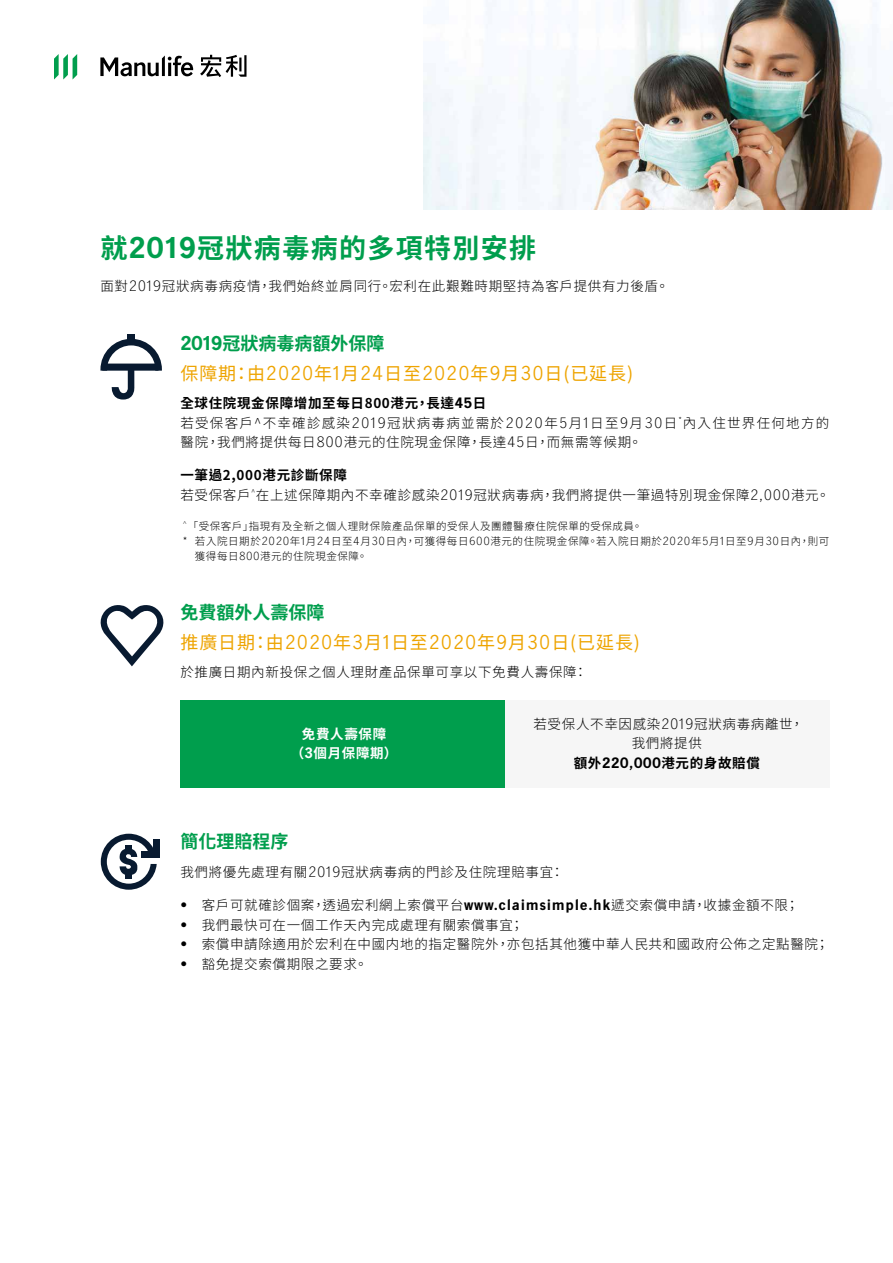
<style>
.page{position:relative;width:893px;height:1263px;background:#fff}
.page>*{position:absolute;margin:0;border:0;box-sizing:border-box;transform-origin:0 0}
.t1{font:700 27px "Noto Sans CJ Ktc";letter-spacing:.05em;color:#009e4d}
.t2{font:18px/30px "Noto Sans CJ Ktc";letter-spacing:.05em;color:#eea400}
.t3{font:700 18px "Noto Sans CJ Ktc";color:#009e4d}
.t4{font:300 13.5px/19.5px "Noto Sans CJ Ktc";letter-spacing:.05em;color:#000}
.t5{font:300 13.5px/19.5px "Noto Sans CJ Ktc";letter-spacing:.095em;color:#000}
.t6{font:700 13.5px/19.5px "Noto Sans CJ Ktc";letter-spacing:.05em;color:#fff;text-align:center}
.t7{font:300 10.5px "Noto Sans CJ Ktc";letter-spacing:.05em;color:#000}
.s1{font-family:"Manulife JH Sans"}
.s2{font-family:"Manulife JH Sans";font-weight:700;color:#009e4d}
.s3{font-weight:700;color:#009e4d}
.s4{font-weight:700}
.s5{font-family:"Manulife JH Sans";font-weight:700}
</style>
<div class="page">
<svg style="left:54px;top:54px;width:23px;height:26px"></svg>
<svg style="left:100px;top:56px;width:93px;height:20px"></svg>
<svg style="left:200px;top:55px;width:47px;height:22px"></svg>
<div style="left:180px;top:699px;width:649px;height:88px;background:#009e4d"></div>
<div style="left:505px;top:699px;width:324px;height:88px;background:#f6f6f6"></div>
<svg style="left:101px;top:834px;width:56px;height:56px"></svg>
<div style="left:142px;top:851px;width:18px;height:7px;background:#081a30"></div>
<div style="left:153px;top:840px;width:7px;height:18px;background:#081a30"></div>
<svg style="left:100px;top:339px;width:62px;height:60px"></svg>
<div style="left:127px;top:334px;width:7px;height:7px;background:#081a30"></div>
<svg style="left:100px;top:605px;width:64px;height:61px"></svg>
<img style="left:423px;top:0;width:470px;height:210px">
<h1 class="t1" style="left:100px;top:233px;width:437px">就<span class="s1">2019</span>冠狀病毒病的多項特別安排</h1>
<p class="t4" style="left:100px;top:277px;width:570px">面對<span class="s1">2019</span>冠狀病毒病疫情，我們始終並肩同行。宏利在此艱難時期堅持為客戶提供有力後盾。</p>
<h2 class="t2" style="left:180px;top:329px;width:454px"><span class="s2">2019</span><span class="s3">冠狀病毒病額外保障<br></span>保障期：由<span class="s1">2020</span>年<span class="s1">1</span>月<span class="s1">24</span>日至<span class="s1">2020</span>年<span class="s1">9</span>月<span class="s1">30</span>日(已延長)</h2>
<p class="t5" style="left:180px;top:394px;width:650px"><span class="s4">全球住院現金保障增加至每日800港元，長達</span><span class="s5">45</span><span class="s4">日<br></span>若受保客戶^不幸確診感染<span class="s1">2019</span>冠狀病毒病並需於<span class="s1">2020</span>年<span class="s1">5</span>月<span class="s1">1</span>日至<span class="s1">9</span>月<span class="s1">30</span>日<sup>*</sup>內入住世界任何地方的醫院，我們將提供每日<span class="s1">800</span>港元的住院現金保障，長達<span class="s1">45</span>日，而無需等候期。</p>
<p class="t4" style="left:180px;top:466px;width:651px"><span class="s4">一筆過2,000港元診斷保障<br></span>若受保客戶<sup>^</sup>在上述保障期內不幸確診感染<span class="s1">2019</span>冠狀病毒病，我們將提供一筆過特別現金保障<span class="s1">2,000</span>港元。</p>
<p class="t7" style="left:183px;top:520px;width:461px"><sup>^</sup> 「受保客戶」指現有及全新之個人理財保險產品保單的受保人及團體醫療住院保單的受保成員。</p>
<p class="t7" style="left:183px;top:535px;width:648px">* 若入院日期於<span class="s1">2020</span>年<span class="s1">1</span>月<span class="s1">24</span>日至<span class="s1">4</span>月<span class="s1">30</span>日內，可獲得每日<span class="s1">600</span>港元的住院現金保障。若入院日期於<span class="s1">2020</span>年<span class="s1">5</span>月<span class="s1">1</span>日至<span class="s1">9</span>月<span class="s1">30</span>日內，則可</p>
<p class="t7" style="left:195px;top:550px;width:174px">獲得每日<span class="s1">800</span>港元的住院現金保障。</p>
<h2 class="t2" style="left:180px;top:598px;width:461px"><span class="s3">免費額外人壽保障<br></span>推廣日期：由<span class="s1">2020</span>年<span class="s1">3</span>月<span class="s1">1</span>日至<span class="s1">2020</span>年<span class="s1">9</span>月<span class="s1">30</span>日(已延長)</h2>
<p class="t4" style="left:180px;top:663px;width:409px">於推廣日期內新投保之個人理財產品保單可享以下免費人壽保障：</p>
<p class="t6" style="left:291px;top:724px;width:108px">免費人壽保障（<span class="s1">3</span>個月保障期）</p>
<p class="t4" style="left:533px;top:714px;width:272px;text-align:center">若受保人不幸因感染<span class="s1">2019</span>冠狀病毒病離世，我們將提供<br><span class="s4">額外</span><span class="s5">220,000</span><span class="s4">港元的身故賠償</span></p>
<h2 class="t3" style="left:180px;top:831px;width:109px">簡化理賠程序</h2>
<p class="t4" style="left:180px;top:863px;width:385px">我們將優先處理有關<span class="s1">2019</span>冠狀病毒病的門診及住院理賠事宜：</p>
<p class="t4" style="left:180px;top:896px;width:620px"><span class="s1">•</span> 客戶可就確診個案，透過宏利網上索償平台<span class="s5">www.claimsimple.hk</span>遞交索償申請，收據金額不限；</p>
<p class="t4" style="left:180px;top:915px;width:345px"><span class="s1">•</span> 我們最快可在一個工作天內完成處理有關索償事宜；</p>
<p class="t4" style="left:180px;top:935px;width:650px"><span class="s1">•</span> 索償申請除適用於宏利在中國内地的指定醫院外，亦包括其他獲中華人民共和國政府公佈之定點醫院；</p>
<p class="t4" style="left:180px;top:954px;width:189px"><span class="s1">•</span> 豁免提交索償期限之要求。</p>
</div>
